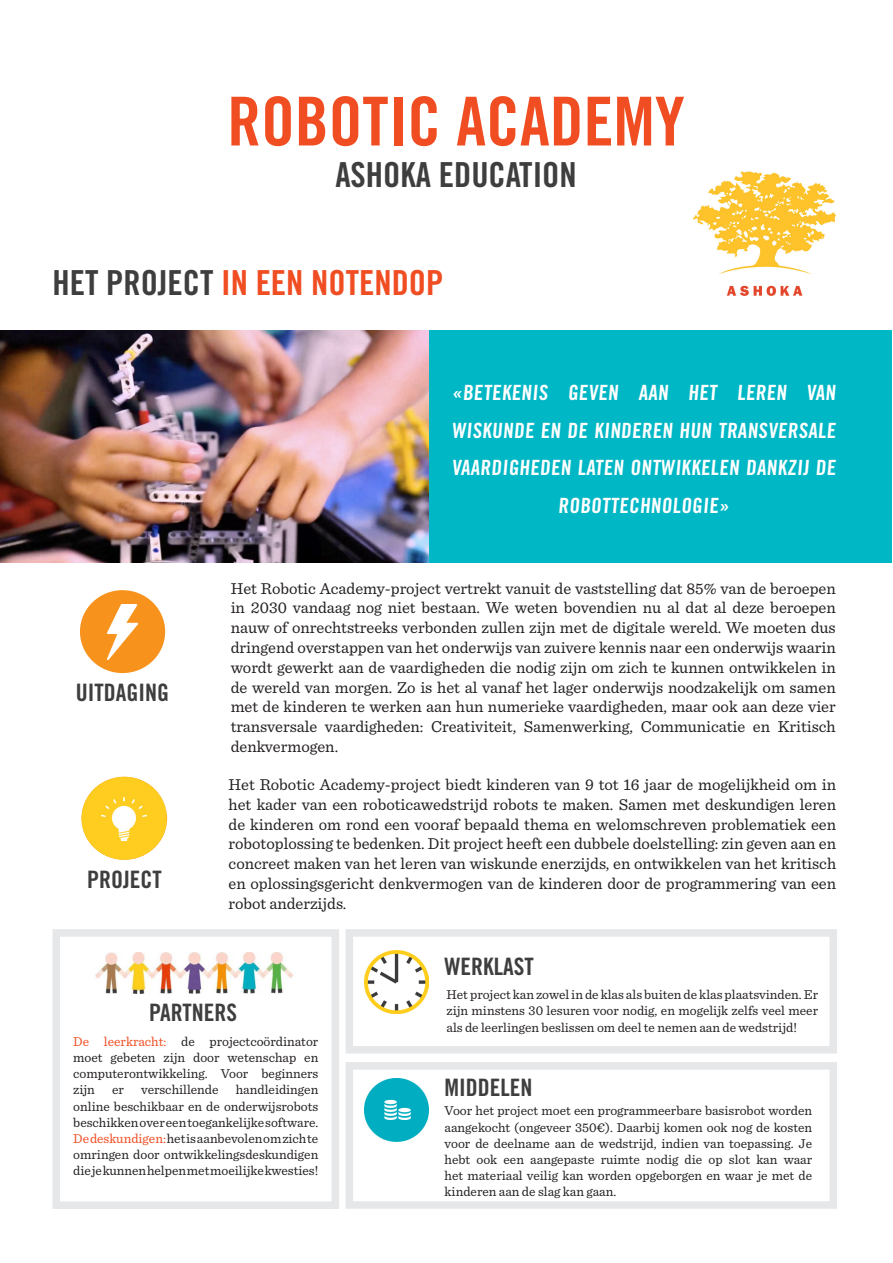
<style>
.page{position:relative;width:893px;height:1263px;background:#fff}
.page>*{position:absolute;margin:0;border:0;box-sizing:border-box;transform-origin:0 0}
.t1{font:67.5px "Trade Gothic LT Pro Bd Cn 20";color:#f04d22}
.t2{font:34.5px "Trade Gothic LT Pro Bd Cn 20";color:#f04d22}
.t3{font:34.5px "Trade Gothic LT Pro Bd Cn 20";color:#3e3e3f}
.t4{font:24px "Trade Gothic LT Pro Bd Cn 20";color:#3e3e3f}
.t5{font:21px/37.5px "Trade Gothic LT Pro Bd Cn 20";color:#fff;text-align:center}
.t6{font:16.5px/19.8px "Sentinel";color:#231f20;text-align:justify}
.t7{font:13.5px/16.2px "Sentinel";color:#231f20;text-align:justify}
.s1{color:#3e3e3f}
.s2{color:#f04d22}
</style>
<div class="page">
<div style="left:1px;top:331px;width:891px;height:232px;background:#00b7c5"></div>
<svg style="left:80px;top:590px;width:85px;height:83px"></svg>
<img style="left:95px;top:604px;width:55px;height:55px">
<img style="left:82px;top:777px;width:85px;height:83px">
<div style="left:53px;top:929px;width:286px;height:280px;border:8px solid #e6e7e9"></div>
<div style="left:346px;top:929px;width:491px;height:124px;border:8px solid #e6e7e9"></div>
<div style="left:346px;top:1062px;width:491px;height:147px;border:8px solid #e6e7e9"></div>
<img style="left:95px;top:952px;width:199px;height:41px">
<img style="left:365px;top:950px;width:63px;height:64px">
<img style="left:365px;top:1078px;width:63px;height:64px">
<img style="left:694px;top:171px;width:141px;height:125px">
<img style="left:0;top:331px;width:428px;height:232px">
<p class="t1" style="left:227px;top:80px;width:459px">ROBOTIC ACADEMY</p>
<p class="t3" style="left:335px;top:154px;width:243px">ASHOKA EDUCATION</p>
<p class="t2" style="left:53px;top:262px;width:392px"><span class="s1">HET PROJECT</span> IN EEN NOTENDOP</p>
<p class="t5" style="left:452px;top:374px;width:388px">«BETEKENIS GEVEN AAN HET LEREN VAN WISKUNDE EN DE KINDEREN HUN TRANSVERSALE VAARDIGHEDEN LATEN ONTWIKKELEN DANKZIJ DE ROBOTTECHNOLOGIE»</p>
<p class="t4" style="left:76px;top:677px;width:95px">UITDAGING</p>
<p class="t4" style="left:87px;top:864px;width:76px">PROJECT</p>
<p class="t6" style="left:231px;top:577px;width:607px">Het Robotic Academy-project vertrekt vanuit de vaststelling dat 85% van de beroepen in 2030 vandaag nog niet bestaan. We weten bovendien nu al dat al deze beroepen nauw of onrechtstreeks verbonden zullen zijn met de digitale wereld. We moeten dus dringend overstappen van het onderwijs van zuivere kennis naar een onderwijs waarin wordt gewerkt aan de vaardigheden die nodig zijn om zich te kunnen ontwikkelen in de wereld van morgen. Zo is het al vanaf het lager onderwijs noodzakelijk om samen met de kinderen te werken aan hun numerieke vaardigheden, maar ook aan deze vier transversale vaardigheden: Creativiteit, Samenwerking, Communicatie en Kritisch denkvermogen.</p>
<p class="t6" style="left:229px;top:773px;width:609px">Het Robotic Academy-project biedt kinderen van 9 tot 16 jaar de mogelijkheid om in het kader van een roboticawedstrijd robots te maken. Samen met deskundigen leren de kinderen om rond een vooraf bepaald thema en welomschreven problematiek een robotoplossing te bedenken. Dit project heeft een dubbele doelstelling: zin geven aan en concreet maken van het leren van wiskunde enerzijds, en ontwikkelen van het kritisch en oplossingsgericht denkvermogen van de kinderen door de programmering van een robot anderzijds.</p>
<p class="t4" style="left:445px;top:952px;width:91px">WERKLAST</p>
<p class="t4" style="left:149px;top:998px;width:89px">PARTNERS</p>
<p class="t7" style="left:73px;top:1032px;width:247px"><span class="s2">De leerkracht:</span> de projectcoördinator moet gebeten zijn door wetenschap en computerontwikkeling. Voor beginners zijn</p>
<p class="t7" style="left:73px;top:1081px;width:247px;text-indent:163px">handleidingen online beschikbaar en de onderwijsrobots beschikken over een toegankelijke software.</p>
<p class="t7" style="left:73px;top:1129px;width:247px"><span class="s2">De deskundigen:</span> het is aanbevolen om zich te omringen door ontwikkelingsdeskundigen die je kunnen helpen met moeilijke kwesties!</p>
<p class="t7" style="left:112px;top:1081px;width:13px">er</p>
<p class="t7" style="left:141px;top:1081px;width:79px">verschillende</p>
<p class="t7" style="left:446px;top:986px;width:373px">Het project kan zowel in de klas als buiten de klas plaatsvinden. Er zijn minstens 30 lesuren voor nodig, en mogelijk zelfs veel meer als de leerlingen beslissen om deel te nemen aan de wedstrijd!</p>
<p class="t4" style="left:445px;top:1073px;width:89px">MIDDELEN</p>
<p class="t7" style="left:445px;top:1102px;width:369px">Voor het project moet een programmeerbare basisrobot worden aangekocht (ongeveer 350€). Daarbij komen ook nog de kosten voor de deelname aan de wedstrijd, indien van toepassing. Je hebt ook een aangepaste ruimte nodig die op slot kan waar het materiaal veilig kan worden opgeborgen en waar je met de kinderen aan de slag kan gaan.</p>
</div>
